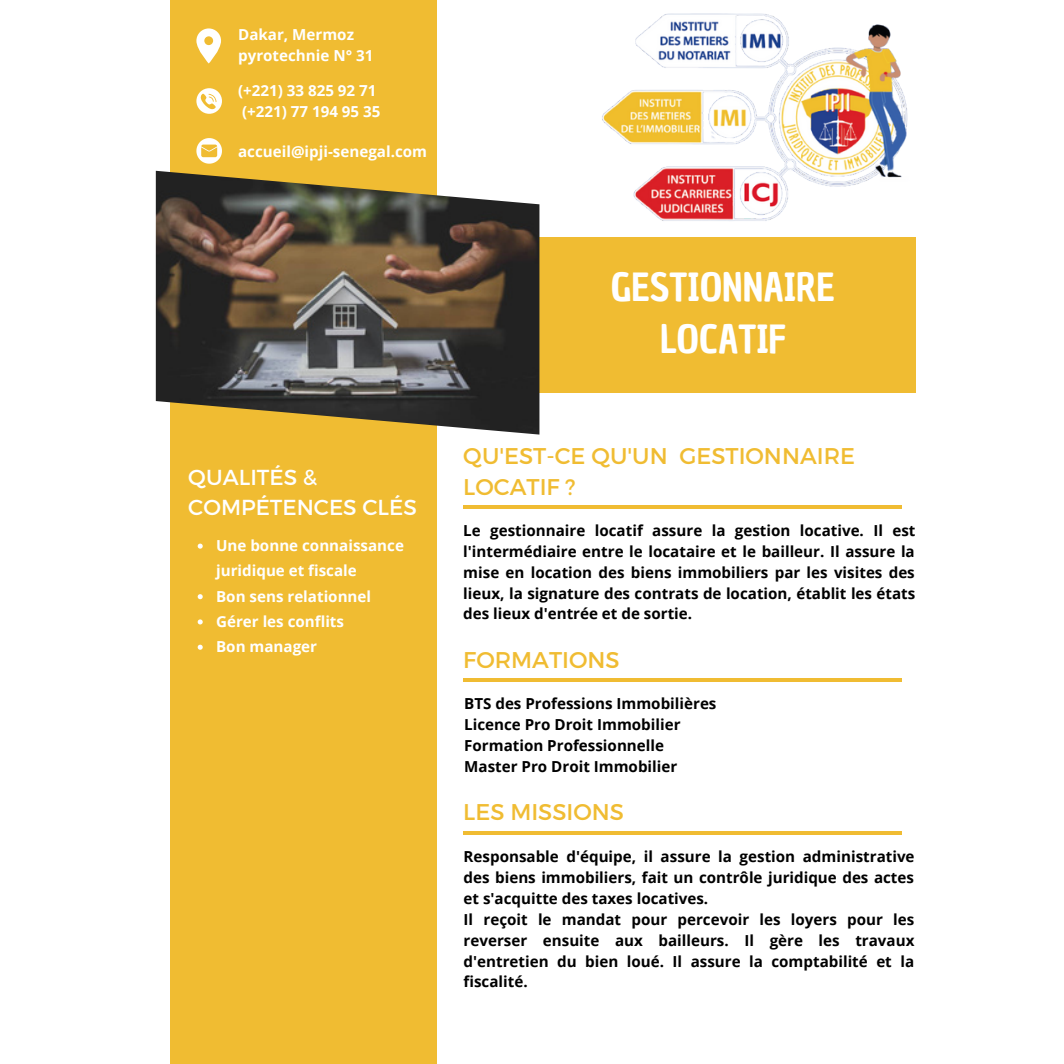
<style>
.page{position:relative;width:1064px;height:1064px;background:#fff}
.page>*{position:absolute;margin:0;border:0;box-sizing:border-box;transform-origin:0 0}
.t1{font:37.75px/52px "Chau Philomene One";color:#fff;text-align:center}
.t2{font:22.75px/31.2px "Montserrat";color:#f0bc32}
.t3{font:21.75px "Montserrat";color:#fff}
.t4{font:700 15.25px/20.8px "Open Sans";color:#000;text-align:justify}
.t5{font:700 15.25px/20.8px "Open Sans";color:#fff}
</style>
<div class="page">
<div style="left:170px;top:0;width:266px;height:1062px;background:#f0bc32"></div>
<div style="left:163px;top:237px;width:752px;height:156px;background:#f0bc32"></div>
<img style="left:156px;top:171px;width:383px;height:263px">
<hr style="left:463px;top:505px;width:438px;height:3px;background:#f0bc32">
<svg style="left:463px;top:678px;width:439px;height:3px"></svg>
<hr style="left:463px;top:831px;width:439px;height:3px;background:#f0bc32">
<svg style="left:198px;top:543px;width:5px;height:5px"></svg>
<svg style="left:198px;top:594px;width:5px;height:5px"></svg>
<svg style="left:198px;top:619px;width:5px;height:5px"></svg>
<svg style="left:198px;top:644px;width:5px;height:5px"></svg>
<img style="left:602px;top:13px;width:306px;height:208px">
<svg style="left:196px;top:88px;width:26px;height:26px"></svg>
<svg style="left:196px;top:28px;width:25px;height:35px"></svg>
<svg style="left:196px;top:138px;width:26px;height:26px"></svg>
<p class="t5" style="left:238px;top:24px;width:137px">Dakar, Mermoz pyrotechnie N° 31</p>
<p class="t5" style="left:238px;top:80px;width:144px">(+221) 33 825 92 71 (+221) 77 194 95 35</p>
<p class="t5" style="left:238px;top:141px;width:190px">accueil@ipji-senegal.com</p>
<p class="t3" style="left:188px;top:462px;width:130px">QUALITÉS &amp;</p>
<p class="t3" style="left:188px;top:493px;width:230px">COMPÉTENCES CLÉS</p>
<p class="t5" style="left:216px;top:532px;width:189px;line-height:25.2px">Une bonne connaissance juridique et fiscale</p>
<p class="t5" style="left:216px;top:585px;width:156px">Bon sens relationnel</p>
<p class="t5" style="left:216px;top:610px;width:129px">Gérer les conflits</p>
<p class="t5" style="left:216px;top:635px;width:102px">Bon manager</p>
<p class="t1" style="left:610px;top:261px;width:225px">GESTIONNAIRE<br>LOCATIF</p>
<p class="t2" style="left:463px;top:439px;width:393px">QU'EST-CE QU'UN GESTIONNAIRE<br>LOCATIF ?</p>
<p class="t4" style="left:463px;top:519px;width:453px">Le gestionnaire locatif assure la gestion locative. Il est l'intermédiaire entre le locataire et le bailleur. Il assure la mise en location des biens immobiliers par les visites des lieux, la signature des contrats de location, établit les états des lieux d'entrée et de sortie.</p>
<p class="t2" style="left:463px;top:642px;width:158px">FORMATIONS</p>
<p class="t4" style="left:464px;top:692px;width:254px">BTS des Professions Immobilières</p>
<p class="t4" style="left:464px;top:713px;width:218px">Licence Pro Droit Immobilier</p>
<p class="t4" style="left:464px;top:734px;width:201px">Formation Professionnelle</p>
<p class="t4" style="left:464px;top:755px;width:214px">Master Pro Droit Immobilier</p>
<p class="t2" style="left:463px;top:794px;width:162px">LES MISSIONS</p>
<p class="t4" style="left:463px;top:845px;width:452px">Responsable d'équipe, il assure la gestion administrative des biens immobiliers, fait un contrôle juridique des actes et s'acquitte des taxes locatives.</p>
<p class="t4" style="left:463px;top:908px;width:452px">Il reçoit le mandat pour percevoir les loyers pour les reverser ensuite aux bailleurs. Il gère les travaux d'entretien du bien loué. Il assure la comptabilité et la fiscalité.</p>
</div>
